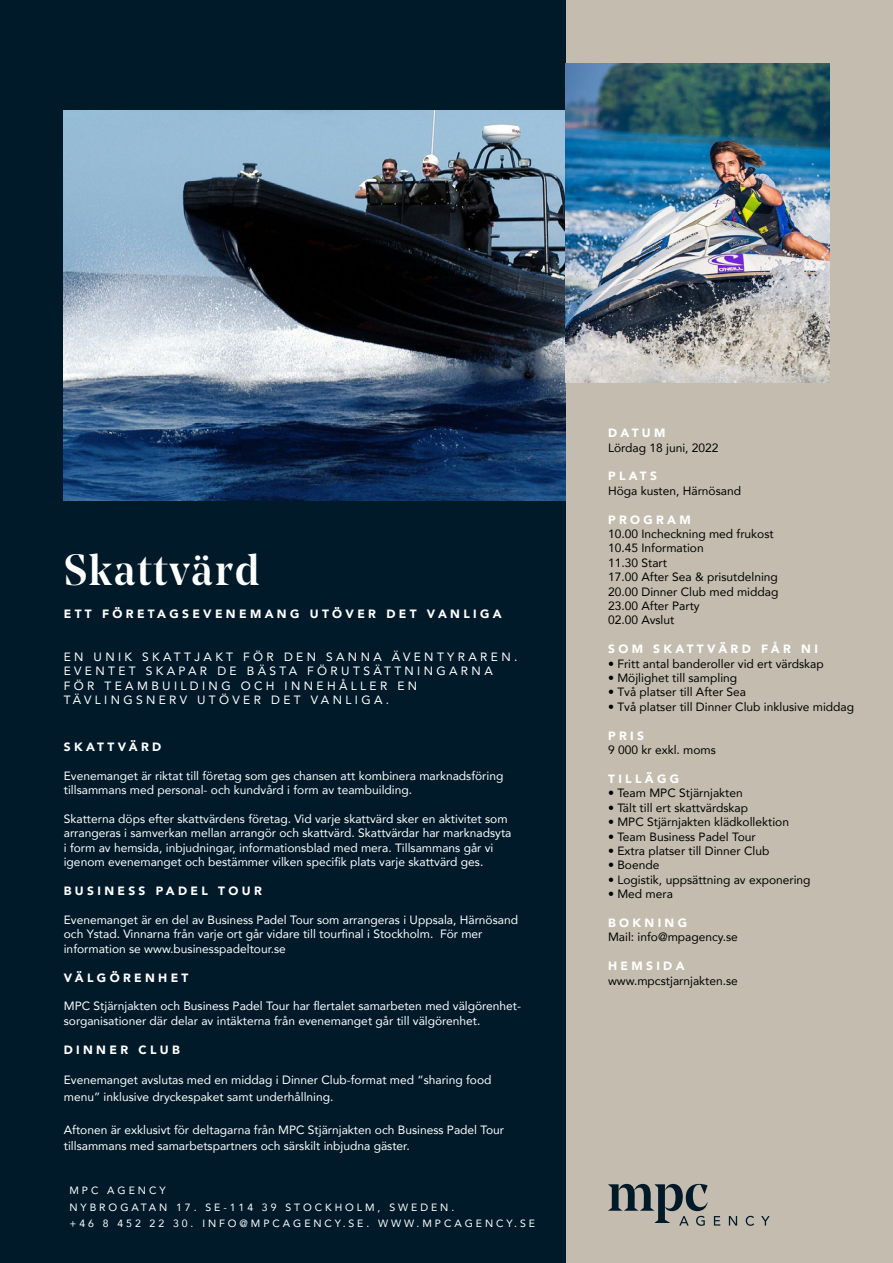
<style>
.page{position:relative;width:893px;height:1263px;background:#c4bcaf}
.page>*{position:absolute;margin:0;border:0;box-sizing:border-box;transform-origin:0 0}
.t1{font:500 43.5px "Noe Display";letter-spacing:.05em;color:#fff}
.t2{font:12px/14.4px "Avenir";color:#fff}
.t3{font:12px/14.4px "Avenir";color:#000}
.t4{font:900 12px "Avenir";letter-spacing:.28em;color:#fff}
.t5{font:12px/14.4px "Avenir";letter-spacing:.28em;color:#fff}
.t6{font:10.5px/16.5px "Avenir";letter-spacing:.28em;color:#fff}
</style>
<div class="page">
<div style="left:0;top:0;width:566px;height:1263px;background:#001a2a"></div>
<img style="left:64px;top:111px;width:502px;height:389px">
<img style="left:566px;top:64px;width:263px;height:319px">
<svg style="left:608px;top:1184px;width:100px;height:42px"></svg>
<svg style="left:714px;top:1216px;width:6px;height:9px"></svg>
<svg style="left:729px;top:1216px;width:8px;height:9px"></svg>
<svg style="left:746px;top:1216px;width:8px;height:10px"></svg>
<svg style="left:761px;top:1216px;width:9px;height:9px"></svg>
<h1 class="t1" style="left:64px;top:543px;width:197px">Skattvärd</h1>
<p class="t4" style="left:64px;top:603px;width:439px">ETT FÖRETAGSEVENEMANG UTÖVER DET VANLIGA</p>
<p class="t5" style="left:64px;top:649px;width:455px">EN UNIK SKATTJAKT FÖR DEN SANNA ÄVENTYRAREN.<br>EVENTET SKAPAR DE BÄSTA FÖRUTSÄTTNINGARNA FÖR TEAMBUILDING OCH INNEHÅLLER EN TÄVLINGSNERV UTÖVER DET VANLIGA.</p>
<p class="t4" style="left:64px;top:737px;width:99px">SKATTVÄRD</p>
<p class="t2" style="left:64px;top:768px;width:441px">Evenemanget är riktat till företag som ges chansen att kombinera marknadsföring tillsammans med personal- och kundvård i form av teambuilding.</p>
<p class="t2" style="left:64px;top:811px;width:449px">Skatterna döps efter skattvärdens företag. Vid varje skattvärd sker en aktivitet som arrangeras i samverkan mellan arrangör och skattvärd. Skattvärdar har marknadsyta i form av hemsida, inbjudningar, informationsblad med mera. Tillsammans går vi igenom evenemanget och bestämmer vilken specifik plats varje skattvärd ges.</p>
<p class="t4" style="left:64px;top:881px;width:200px">BUSINESS PADEL TOUR</p>
<p class="t2" style="left:64px;top:912px;width:456px">Evenemanget är en del av Business Padel Tour som arrangeras i Uppsala, Härnösand och Ystad. Vinnarna från varje ort går vidare till tourfinal i Stockholm. För mer information se www.businesspadeltour.se</p>
<p class="t4" style="left:64px;top:967px;width:126px">VÄLGÖRENHET</p>
<p class="t2" style="left:64px;top:998px;width:459px">MPC Stjärnjakten och Business Padel Tour har flertalet samarbeten med välgörenhet&shy;sorganisationer där delar av intäkterna från evenemanget går till välgörenhet.</p>
<p class="t4" style="left:64px;top:1039px;width:118px">DINNER CLUB</p>
<p class="t2" style="left:64px;top:1072px;width:429px;line-height:16.5px">Evenemanget avslutas med en middag i Dinner Club-format med “sharing food menu” inklusive dryckespaket samt underhållning.</p>
<p class="t2" style="left:64px;top:1121px;width:442px;line-height:16.5px">Aftonen är exklusivt för deltagarna från MPC Stjärnjakten och Business Padel Tour tillsammans med samarbetspartners och särskilt inbjudna gäster.</p>
<p class="t6" style="left:69px;top:1182px;width:467px">MPC AGENCY<br>NYBROGATAN 17. SE-114 39 STOCKHOLM, SWEDEN.<br>+46 8 452 22 30. INFO@MPCAGENCY.SE. WWW.MPCAGENCY.SE</p>
<p class="t4" style="left:608px;top:423px;width:59px">DATUM</p>
<p class="t3" style="left:608px;top:440px;width:112px">Lördag 18 juni, 2022</p>
<p class="t4" style="left:608px;top:466px;width:51px">PLATS</p>
<p class="t3" style="left:608px;top:483px;width:134px">Höga kusten, Härnösand</p>
<p class="t4" style="left:608px;top:509px;width:84px">PROGRAM</p>
<p class="t3" style="left:608px;top:526px;width:172px">10.00 Incheckning med frukost<br>10.45 Information<br>11.30 Start<br>17.00 After Sea &amp; prisutdelning<br>20.00 Dinner Club med middag<br>23.00 After Party<br>02.00 Avslut</p>
<p class="t4" style="left:608px;top:639px;width:211px">SOM SKATTVÄRD FÅR NI</p>
<p class="t3" style="left:608px;top:656px;width:217px">• Fritt antal banderoller vid ert värdskap</p>
<p class="t3" style="left:608px;top:670px;width:131px">• Möjlighet till sampling</p>
<p class="t3" style="left:608px;top:685px;width:140px">• Två platser till After Sea</p>
<p class="t3" style="left:608px;top:699px;width:248px">• Två platser till Dinner Club inklusive middag</p>
<p class="t4" style="left:608px;top:725px;width:37px">PRIS</p>
<p class="t3" style="left:608px;top:742px;width:109px">9 000 kr exkl. moms</p>
<p class="t4" style="left:608px;top:768px;width:73px">TILLÄGG</p>
<p class="t3" style="left:608px;top:785px;width:136px">• Team MPC Stjärnjakten</p>
<p class="t3" style="left:608px;top:800px;width:142px">• Tält till ert skattvärdskap</p>
<p class="t3" style="left:608px;top:814px;width:182px">• MPC Stjärnjakten klädkollektion</p>
<p class="t3" style="left:608px;top:829px;width:149px">• Team Business Padel Tour</p>
<p class="t3" style="left:608px;top:843px;width:163px">• Extra platser till Dinner Club</p>
<p class="t3" style="left:608px;top:857px;width:53px">• Boende</p>
<p class="t3" style="left:608px;top:872px;width:204px">• Logistik, uppsättning av exponering</p>
<p class="t3" style="left:608px;top:886px;width:66px">• Med mera</p>
<p class="t4" style="left:608px;top:912px;width:81px">BOKNING</p>
<p class="t3" style="left:608px;top:929px;width:131px">Mail: info@mpagency.se</p>
<p class="t4" style="left:608px;top:956px;width:78px">HEMSIDA</p>
<p class="t3" style="left:608px;top:973px;width:131px">www.mpcstjarnjakten.se</p>
</div>
